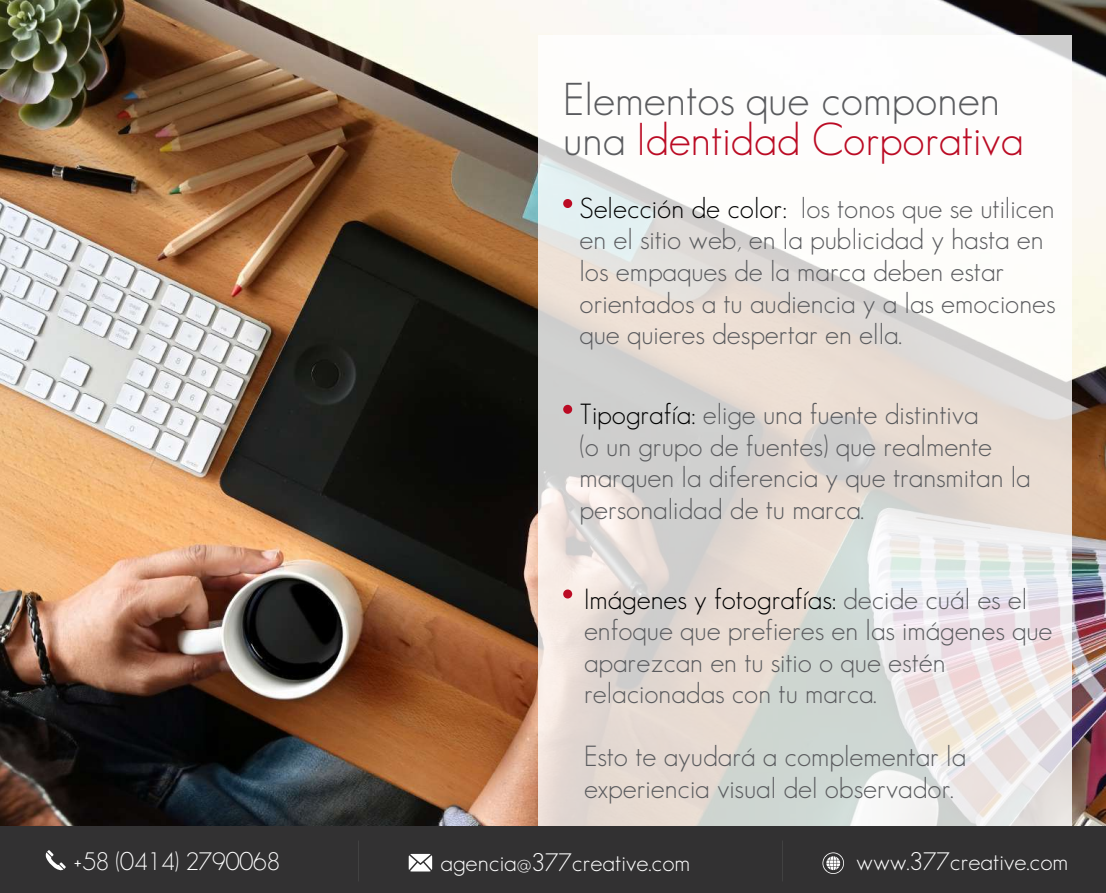
<style>
.page{position:relative;width:1106px;height:893px;background:#fff}
.page>*{position:absolute;margin:0;border:0;box-sizing:border-box;transform-origin:0 0}
.t1{font:300 45px/40.2px "Geosans";color:#5a5b5e}
.t2{font:300 28.5px/31.5px "Geosans";color:#5a5b5e}
.t3{font:300 24.75px "Geosans";color:#fff}
.s1{color:#bb0b24}
.s2{color:#000}
</style>
<div class="page">
<img style="left:0;top:0;width:1106px;height:826px">
<svg style="left:538px;top:35px;width:534px;height:791px"></svg>
<div style="left:0;top:826px;width:1106px;height:66px;background:#323132"></div>
<svg style="left:822px;top:852px;width:22px;height:21px"></svg>
<svg style="left:409px;top:853px;width:23px;height:18px"></svg>
<svg style="left:45px;top:850px;width:21px;height:21px"></svg>
<div style="left:563px;top:199px;width:9px;height:9px;background:#bb0b24;border-radius:50%"></div>
<div style="left:563px;top:405px;width:9px;height:9px;background:#bb0b24;border-radius:50%"></div>
<div style="left:563px;top:589px;width:9px;height:9px;background:#bb0b24;border-radius:50%"></div>
<h1 class="t1" style="left:563px;top:79px;width:462px">Elementos que componen una <span class="s1">Identidad Corporativa</span></h1>
<p class="t2" style="left:579px;top:192px;width:477px"><span class="s2">Selección de color:</span> los tonos que se utilicen en el sitio web, en la publicidad y hasta en los empaques de la marca deben estar orientados a tu audiencia y a las emociones que quieres despertar en ella.</p>
<p class="t2" style="left:579px;top:398px;width:453px"><span class="s2">Tipografía:</span> elige una fuente distintiva<br>(o un grupo de fuentes) que realmente marquen la diferencia y que transmitan la personalidad de tu marca.</p>
<p class="t2" style="left:584px;top:583px;width:470px"><span class="s2">Imágenes y fotografías:</span> decide cuál es el enfoque que prefieres en las imágenes que aparezcan en tu sitio o que estén relacionadas con tu marca.</p>
<p class="t2" style="left:584px;top:740px;width:384px">Esto te ayudará a complementar la experiencia visual del observador.</p>
<p class="t3" style="left:73px;top:847px;width:209px">+58 (0414) 2790068</p>
<p class="t3" style="left:440px;top:848px;width:251px">agencia@377creative.com</p>
<p class="t3" style="left:856px;top:847px;width:214px">www.377creative.com</p>
</div>
